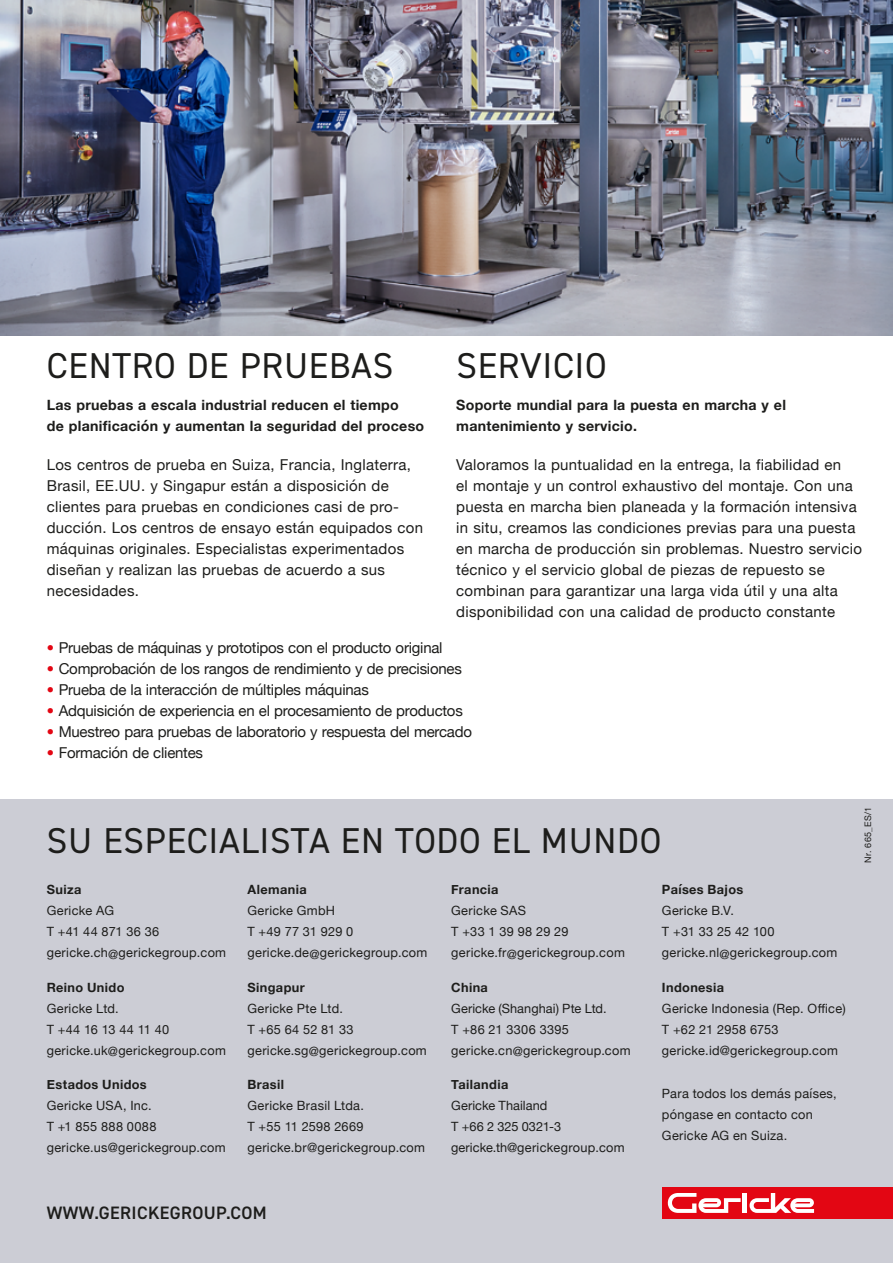
<style>
.page{position:relative;width:893px;height:1263px;background:#fff}
.page>*{position:absolute;margin:0;border:0;box-sizing:border-box;transform-origin:0 0}
.t1{font:36px "DIN2014";letter-spacing:.02em;color:#1d1d1b}
.t2{font:600 18px "DIN2014";letter-spacing:.02em;color:#1d1d1b}
.t3{font:15px/21px "Helvetica Neue";letter-spacing:.02em;color:#1d1d1b}
.t4{font:15px "Helvetica Neue";letter-spacing:-.015em;color:#1d1d1b}
.t5{font:700 14.25px/21px "Helvetica Neue";letter-spacing:.02em;color:#1d1d1b}
.t6{font:12.75px/21px "Helvetica Neue";letter-spacing:.025em;color:#1d1d1b}
.t7{font:700 12.75px "Helvetica Neue";letter-spacing:.03em;color:#1d1d1b}
.t8{font:12.75px/21px "Helvetica Neue";letter-spacing:.005em;color:#1d1d1b}
.t9{font:9px "Helvetica Neue";letter-spacing:.035em;color:#1d1d1b}
.s1{font-family:"Meta Pro";font-weight:700;color:#e30613}
</style>
<div class="page">
<div style="left:0;top:799px;width:893px;height:464px;background:#cccdd5"></div>
<img style="left:0;top:0;width:893px;height:336px">
<div style="left:662px;top:1187px;width:231px;height:32px;background:#e30613"></div>
<svg style="left:668px;top:1193px;width:146px;height:20px"></svg>
<h1 class="t1" style="left:47px;top:343px;width:348px">CENTRO DE PRUEBAS</h1>
<h1 class="t1" style="left:456px;top:343px;width:152px">SERVICIO</h1>
<p class="t5" style="left:47px;top:395px;width:379px">Las pruebas a escala industrial reducen el tiempo<br>de planificación y aumentan la seguridad del proceso</p>
<p class="t3" style="left:47px;top:455px;width:378px">Los centros de prueba en Suiza, Francia, Inglaterra, Brasil, EE.UU. y Singapur están a disposición de clientes para pruebas en condiciones casi de pro&shy;ducción. Los centros de ensayo están equipados con máquinas originales. Especialistas experimentados diseñan y realizan las pruebas de acuerdo a sus necesidades.</p>
<p class="t5" style="left:456px;top:395px;width:331px">Soporte mundial para la puesta en marcha y el mantenimiento y servicio.</p>
<p class="t3" style="left:456px;top:455px;width:407px">Valoramos la puntualidad en la entrega, la fiabilidad en<br>el montaje y un control exhaustivo del montaje. Con una puesta en marcha bien planeada y la formación intensiva in situ, creamos las condiciones previas para una puesta en marcha de producción sin problemas. Nuestro servicio técnico y el servicio global de piezas de repuesto se combinan para garantizar una larga vida útil y una alta disponibilidad con una calidad de producto constante</p>
<p class="t4" style="left:47px;top:637px;width:397px"><span class="s1">•</span> Pruebas de máquinas y prototipos con el producto original</p>
<p class="t4" style="left:47px;top:658px;width:417px"><span class="s1">•</span> Comprobación de los rangos de rendimiento y de precisiones</p>
<p class="t4" style="left:47px;top:679px;width:324px"><span class="s1">•</span> Prueba de la interacción de múltiples máquinas</p>
<p class="t4" style="left:47px;top:700px;width:418px"><span class="s1">•</span> Adquisición de experiencia en el procesamiento de productos</p>
<p class="t4" style="left:47px;top:721px;width:427px"><span class="s1">•</span> Muestreo para pruebas de laboratorio y respuesta del mercado</p>
<p class="t4" style="left:47px;top:742px;width:158px"><span class="s1">•</span> Formación de clientes</p>
<h1 class="t1" style="left:47px;top:818px;width:616px">SU ESPECIALISTA EN TODO EL MUNDO</h1>
<p class="t7" style="left:47px;top:880px;width:36px">Suiza</p>
<p class="t6" style="left:47px;top:901px;width:181px">Gericke AG<br>T +41 44 871 36 36 gericke.ch@gerickegroup.com</p>
<p class="t7" style="left:47px;top:977px;width:79px">Reino Unido</p>
<p class="t6" style="left:47px;top:998px;width:181px">Gericke Ltd.<br>T +44 16 13 44 11 40 gericke.uk@gerickegroup.com</p>
<p class="t7" style="left:47px;top:1075px;width:102px">Estados Unidos</p>
<p class="t6" style="left:47px;top:1096px;width:180px">Gericke USA, Inc.<br>T +1 855 888 0088 gericke.us@gerickegroup.com</p>
<p class="t7" style="left:247px;top:880px;width:61px">Alemania</p>
<p class="t6" style="left:247px;top:901px;width:181px">Gericke GmbH<br>T +49 77 31 929 0 gericke.de@gerickegroup.com</p>
<p class="t7" style="left:247px;top:977px;width:59px">Singapur</p>
<p class="t6" style="left:247px;top:998px;width:181px">Gericke Pte Ltd.<br>T +65 64 52 81 33 gericke.sg@gerickegroup.com</p>
<p class="t7" style="left:247px;top:1075px;width:38px">Brasil</p>
<p class="t6" style="left:247px;top:1096px;width:179px">Gericke Brasil Ltda.<br>T +55 11 2598 2669 gericke.br@gerickegroup.com</p>
<p class="t7" style="left:451px;top:880px;width:49px">Francia</p>
<p class="t6" style="left:451px;top:901px;width:175px">Gericke SAS<br>T +33 1 39 98 29 29 gericke.fr@gerickegroup.com</p>
<p class="t7" style="left:451px;top:977px;width:38px">China</p>
<p class="t6" style="left:451px;top:998px;width:181px">Gericke (Shanghai) Pte Ltd.<br>T +86 21 3306 3395 gericke.cn@gerickegroup.com</p>
<p class="t7" style="left:451px;top:1075px;width:59px">Tailandia</p>
<p class="t8" style="left:451px;top:1096px;width:175px">Gericke Thailand<br>T +66 2 325 0321-3 gericke.th@gerickegroup.com</p>
<p class="t7" style="left:662px;top:880px;width:83px">Países Bajos</p>
<p class="t6" style="left:662px;top:901px;width:177px">Gericke B.V.<br>T +31 33 25 42 100 gericke.nl@gerickegroup.com</p>
<p class="t7" style="left:662px;top:977px;width:64px">Indonesia</p>
<p class="t6" style="left:662px;top:998px;width:185px">Gericke Indonesia (Rep. Office)<br>T +62 21 2958 6753 gericke.id@gerickegroup.com</p>
<p class="t6" style="left:662px;top:1084px;width:176px">Para todos los demás países, póngase en contacto con<br>Gericke AG en Suiza.</p>
<p class="t9" style="left:861px;top:862px;width:57px;rotate:-90deg">Nr. 665_ES/1</p>
<p class="t2" style="left:47px;top:1200px;width:221px">WWW.GERICKEGROUP.COM</p>
</div>
